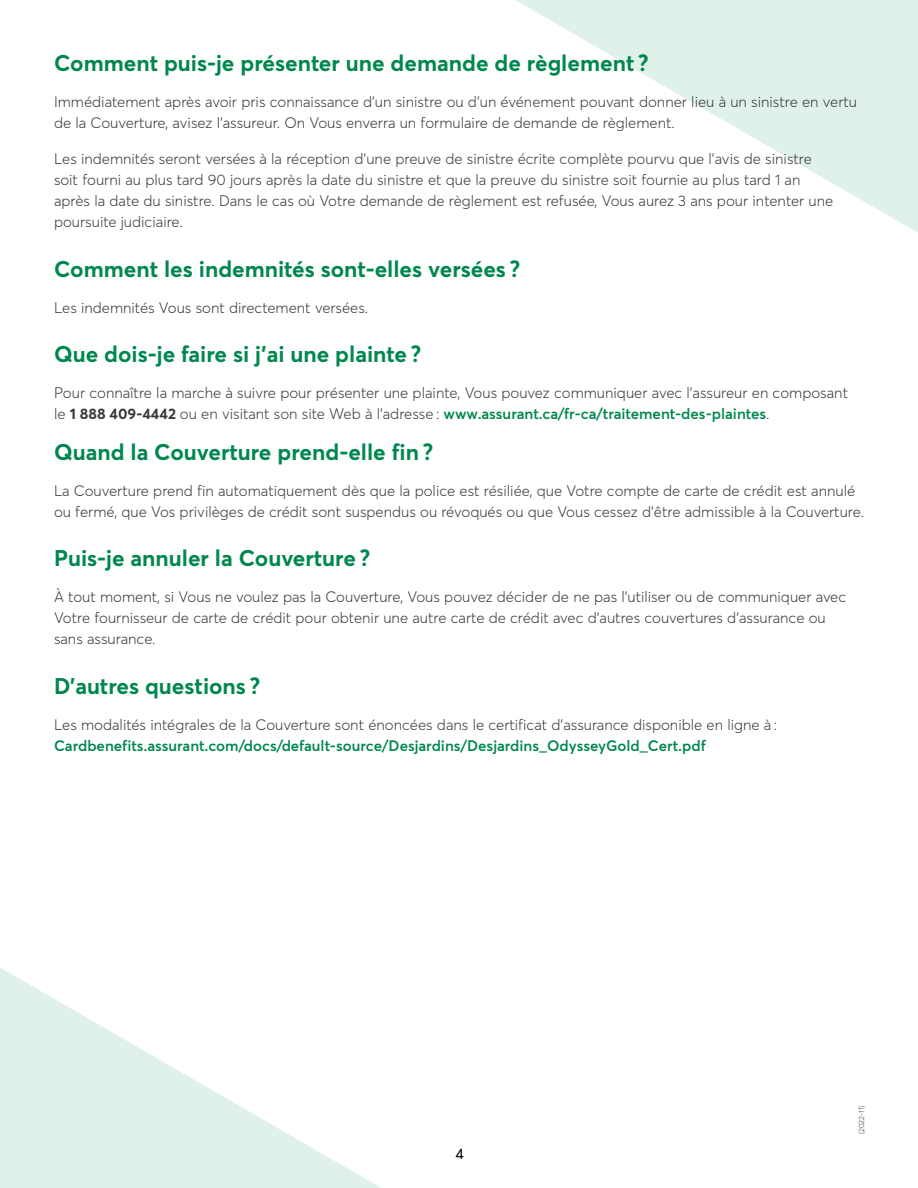
<style>
.page{position:relative;width:918px;height:1188px;background:#fff}
.page>*{position:absolute;margin:0;border:0;box-sizing:border-box;transform-origin:0 0}
.t1{font:700 22.5px "Averta";color:#00874e}
.t2{font:300 15px/21px "Averta";color:#383838}
.t3{font:15px "Averta";color:#000}
.t4{font:300 7.5px "Averta";color:#383838}
.s1{font-weight:700}
.s2{font-weight:600;color:#00874e}
</style>
<div class="page">
<svg style="left:516px;top:0;width:402px;height:233px"></svg>
<svg style="left:0;top:968px;width:381px;height:220px;fill:#e3f2ec"></svg>
<h2 class="t1" style="left:54px;top:49px;width:596px">Comment puis-je présenter une demande de règlement ?</h2>
<p class="t2" style="left:54px;top:91px;width:805px">Immédiatement après avoir pris connaissance d’un sinistre ou d’un événement pouvant donner lieu à un sinistre en vertu de la Couverture, avisez l’assureur. On Vous enverra un formulaire de demande de règlement.</p>
<p class="t2" style="left:54px;top:148px;width:781px">Les indemnités seront versées à la réception d’une preuve de sinistre écrite complète pourvu que l’avis de sinistre soit fourni au plus tard 90 jours après la date du sinistre et que la preuve du sinistre soit fournie au plus tard 1 an après la date du sinistre. Dans le cas où Votre demande de règlement est refusée, Vous aurez 3 ans pour intenter une poursuite judiciaire.</p>
<h2 class="t1" style="left:54px;top:255px;width:468px">Comment les indemnités sont-elles versées ?</h2>
<p class="t2" style="left:54px;top:297px;width:316px">Les indemnités Vous sont directement versées.</p>
<h2 class="t1" style="left:54px;top:340px;width:369px">Que dois-je faire si j’ai une plainte ?</h2>
<p class="t2" style="left:54px;top:382px;width:796px">Pour connaître la marche à suivre pour présenter une plainte, Vous pouvez communiquer avec l’assureur en composant le <span class="s1">1 888 409-4442</span> ou en visitant son site Web à l’adresse : <span class="s2">www.assurant.ca/fr-ca/traitement-des-plaintes</span>.</p>
<h2 class="t1" style="left:54px;top:438px;width:381px">Quand la Couverture prend-elle fin ?</h2>
<p class="t2" style="left:54px;top:480px;width:812px">La Couverture prend fin automatiquement dès que la police est résiliée, que Votre compte de carte de crédit est annulé ou fermé, que Vos privilèges de crédit sont suspendus ou révoqués ou que Vous cessez d’être admissible à la Couverture.</p>
<h2 class="t1" style="left:54px;top:544px;width:318px">Puis-je annuler la Couverture ?</h2>
<p class="t2" style="left:54px;top:586px;width:794px">À tout moment, si Vous ne voulez pas la Couverture, Vous pouvez décider de ne pas l’utiliser ou de communiquer avec<br>Votre fournisseur de carte de crédit pour obtenir une autre carte de crédit avec d’autres couvertures d’assurance ou sans assurance.</p>
<h2 class="t1" style="left:54px;top:672px;width:208px">D’autres questions ?</h2>
<p class="t2" style="left:54px;top:714px;width:725px">Les modalités intégrales de la Couverture sont énoncées dans le certificat d’assurance disponible en ligne à :<br><span class="s2">Cardbenefits.assurant.com/docs/default-source/Desjardins/Desjardins_OdysseyGold_Cert.pdf</span></p>
<p class="t3" style="left:456px;top:1144px;width:10px">4</p>
<p class="t4" style="left:857px;top:1134px;width:30px;rotate:-90deg">(2022-11)</p>
</div>
